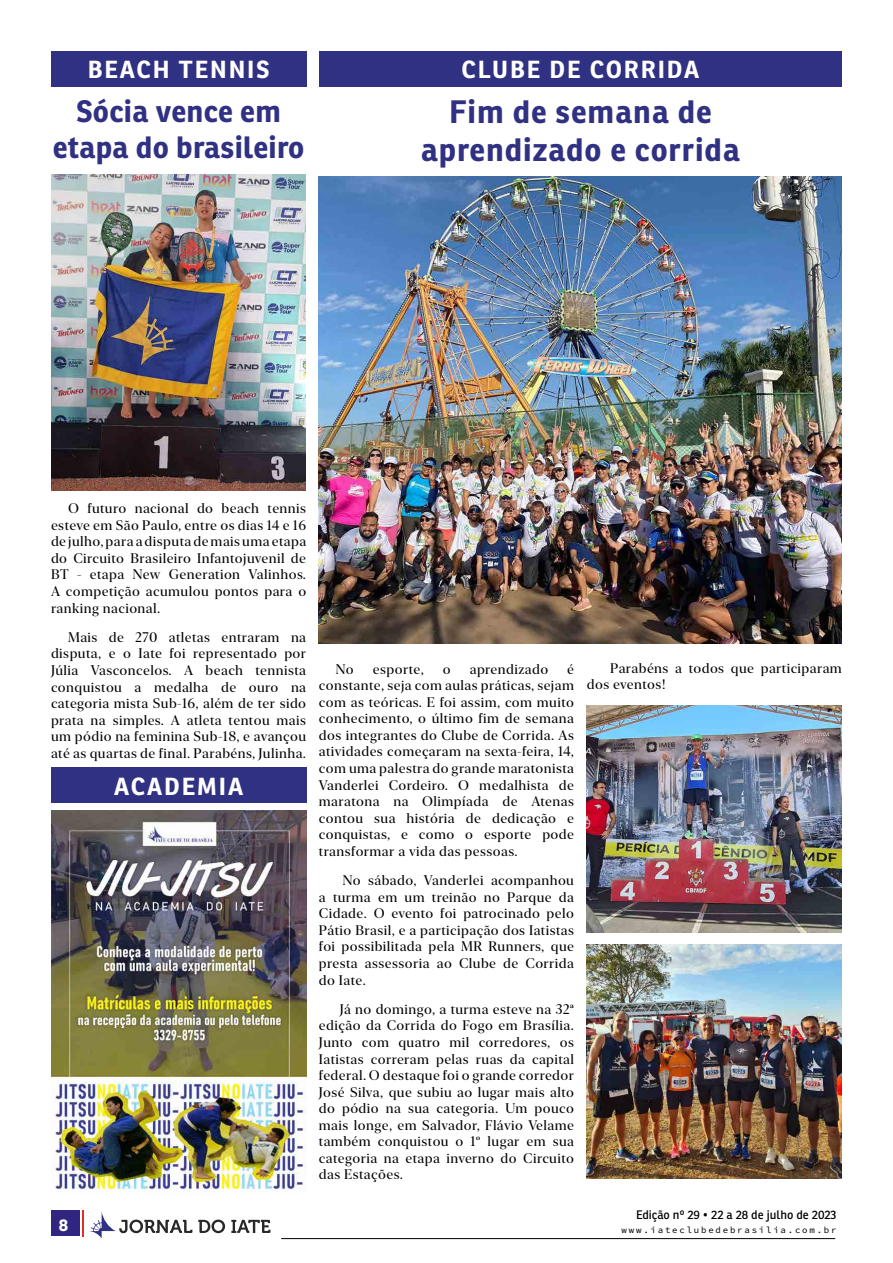
<style>
.page{position:relative;width:893px;height:1263px;background:#fff}
.page>*{position:absolute;margin:0;border:0;box-sizing:border-box;transform-origin:0 0}
.t1{font:700 31.5px/37.8px "Ronnia";letter-spacing:.03em;color:#313183;text-align:center}
.t2{font:700 30px/36px "Ronnia";letter-spacing:.01em;color:#313183;text-align:center}
.t3{font:700 24px "Ronnia";letter-spacing:.08em;color:#fff}
.t4{font:700 15.6px "Poppins";color:#fff}
.t5{font:13.8px/16.5px "New York Extra Large";letter-spacing:.03em;color:#000;text-align:justify}
.t6{font:12px "Ronnia";color:#000}
.t7{font:9px "Source Code Variable";letter-spacing:.2em;color:#000}
</style>
<div class="page">
<div style="left:51px;top:1210px;width:28px;height:25px;background:#302682"></div>
<svg style="left:83px;top:1210px;width:187px;height:28px"></svg>
<hr style="left:281px;top:1238px;width:554px;height:1px;background:#000">
<div style="left:319px;top:51px;width:523px;height:36px;background:#313183"></div>
<div style="left:51px;top:51px;width:255px;height:36px;background:#313183"></div>
<div style="left:51px;top:768px;width:255px;height:35px;background:#313183"></div>
<img style="left:51px;top:174px;width:255px;height:317px">
<img style="left:319px;top:176px;width:523px;height:467px">
<img style="left:587px;top:944px;width:254px;height:235px">
<img style="left:587px;top:706px;width:255px;height:227px">
<img style="left:51px;top:811px;width:255px;height:379px">
<h3 class="t3" style="left:88px;top:54px;width:183px">BEACH TENNIS</h3>
<h3 class="t3" style="left:462px;top:54px;width:239px">CLUBE DE CORRIDA</h3>
<h2 class="t2" style="left:53px;top:93px;width:253px">Sócia vence em etapa do brasileiro</h2>
<h1 class="t1" style="left:421px;top:93px;width:320px">Fim de semana de aprendizado e corrida</h1>
<p class="t5" style="left:51px;top:500px;width:257px;text-indent:17px">O futuro nacional do beach tennis esteve em São Paulo, entre os dias 14 e 16 de julho, para a disputa de mais uma etapa do Circuito Brasileiro Infantojuvenil de BT - etapa New Generation Valinhos.<br>A competição acumulou pontos para o ranking nacional.</p>
<p class="t5" style="left:51px;top:629px;width:257px;text-indent:17px">Mais de 270 atletas entraram na disputa, e o Iate foi representado por Júlia Vasconcelos. A beach tennista conquistou a medalha de ouro na categoria mista Sub-16, além de ter sido prata na simples. A atleta tentou mais um pódio na feminina Sub-18, e avançou até as quartas de final. Parabéns, Julinha.</p>
<h3 class="t3" style="left:114px;top:771px;width:131px">ACADEMIA</h3>
<p class="t5" style="left:336px;top:661px;width:19px">No</p>
<p class="t5" style="left:373px;top:661px;width:53px">esporte,</p>
<p class="t5" style="left:443px;top:661px;width:9px">o</p>
<p class="t5" style="left:470px;top:661px;width:80px">aprendizado</p>
<p class="t5" style="left:319px;top:661px;width:257px;text-indent:248px">é constante, seja com aulas práticas, sejam com as teóricas. E foi assim, com muito conhecimento, o último fim de semana dos integrantes do Clube de Corrida. As atividades começaram na sexta-feira, 14, com uma palestra do grande maratonista Vanderlei Cordeiro. O medalhista de maratona na Olimpíada de Atenas contou sua história de dedicação e conquistas, e como o esporte pode transformar a vida das pessoas.</p>
<p class="t5" style="left:319px;top:872px;width:257px;text-indent:24px">No sábado, Vanderlei acompanhou a turma em um treinão no Parque da Cidade. O evento foi patrocinado pelo Pátio Brasil, e a participação dos Iatistas foi possibilitada pela MR Runners, que presta assessoria ao Clube de Corrida do Iate.</p>
<p class="t5" style="left:319px;top:1001px;width:257px;text-indent:21px">Já no domingo, a turma esteve na 32ª edição da Corrida do Fogo em Brasília.<br>Junto com quatro mil corredores, os Iatistas correram pelas ruas da capital federal. O destaque foi o grande corredor José Silva, que subiu ao lugar mais alto do pódio na sua categoria. Um pouco mais longe, em Salvador, Flávio Velame também conquistou o 1º lugar em sua categoria na etapa inverno do Circuito das Estações.</p>
<p class="t5" style="left:587px;top:659px;width:257px;text-indent:23px">Parabéns a todos que participaram dos eventos!</p>
<p class="t6" style="left:636px;top:1207px;width:202px">Edição nº 29 • 22 a 28 de julho de 2023</p>
<p class="t4" style="left:58px;top:1217px;width:12px">8</p>
<p class="t7" style="left:622px;top:1224px;width:216px">www.iateclubedebrasilia.com.br</p>
</div>
